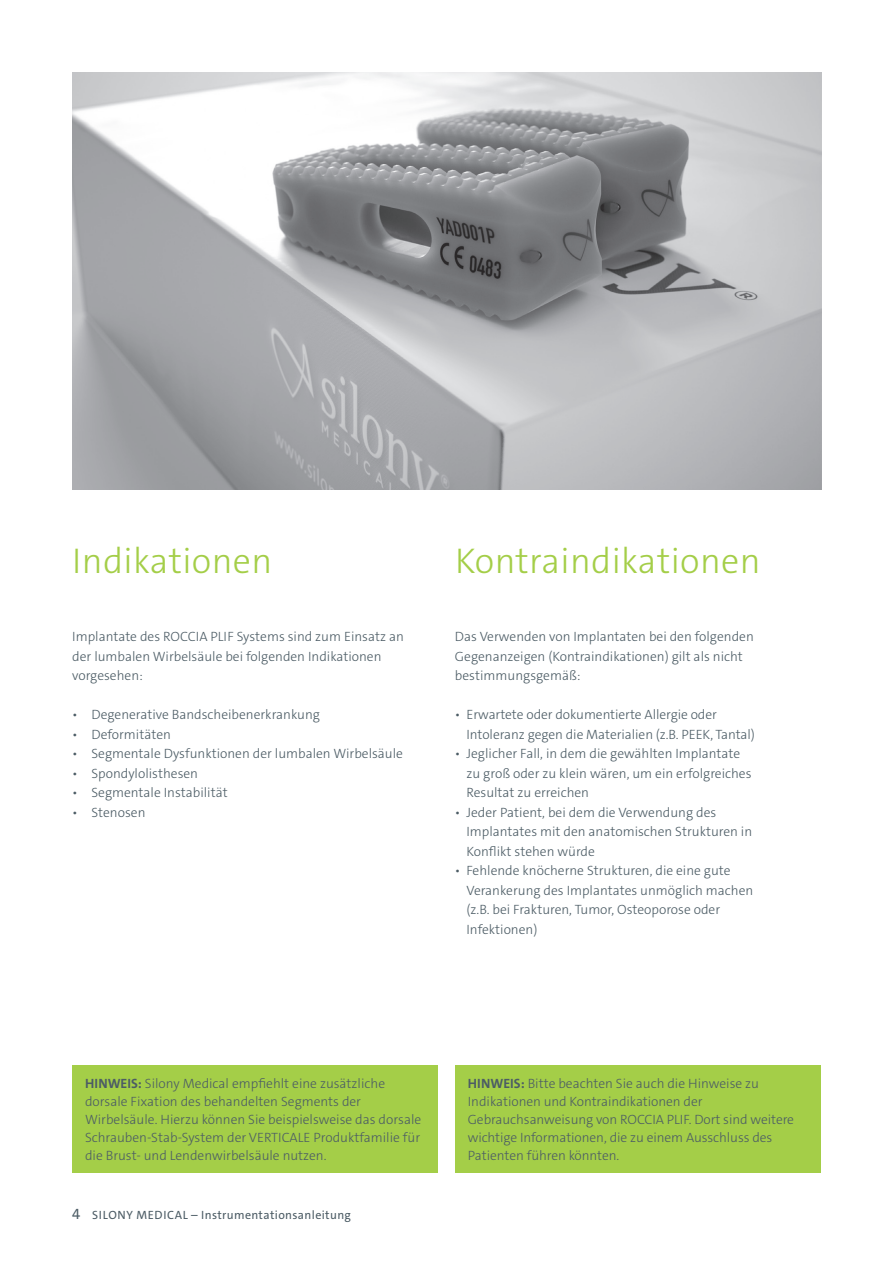
<style>
.page{position:relative;width:893px;height:1263px;background:#fff}
.page>*{position:absolute;margin:0;border:0;box-sizing:border-box;transform-origin:0 0}
.t1{font:300 36px "The Sans C4 s";letter-spacing:.01em;color:#a4ce48}
.t2{font:300 13.5px/19.5px "The Sans C4 s";color:#4c5c65}
.t3{font:12px "The Sans C4 s";letter-spacing:.03em;color:#4c5c65}
.s1{font-weight:700}
.s2{font-size:15px}
</style>
<div class="page">
<div style="left:455px;top:1065px;width:365px;height:108px;background:#a4ce48"></div>
<div style="left:72px;top:1065px;width:366px;height:108px;background:#a4ce48"></div>
<img style="left:72px;top:73px;width:749px;height:417px">
<h1 class="t1" style="left:72px;top:538px;width:201px">Indikationen</h1>
<h1 class="t1" style="left:455px;top:538px;width:307px">Kontraindikationen</h1>
<p class="t2" style="left:72px;top:627px;width:333px">Implantate des ROCCIA PLIF Systems sind zum Einsatz an der lumbalen Wirbelsäule bei folgenden Indikationen vorgesehen:</p>
<p class="t2" style="left:72px;top:705px;width:249px">• Degenerative Bandscheibenerkrankung</p>
<p class="t2" style="left:72px;top:725px;width:100px">• Deformitäten</p>
<p class="t2" style="left:72px;top:744px;width:332px">• Segmentale Dysfunktionen der lumbalen Wirbelsäule</p>
<p class="t2" style="left:72px;top:764px;width:127px">• Spondylolisthesen</p>
<p class="t2" style="left:72px;top:783px;width:157px">• Segmentale Instabilität</p>
<p class="t2" style="left:72px;top:803px;width:75px">• Stenosen</p>
<p class="t2" style="left:455px;top:627px;width:300px">Das Verwenden von Implantaten bei den folgenden<br>Gegenanzeigen (Kontraindikationen) gilt als nicht bestimmungsgemäß:</p>
<p class="t2" style="left:466px;top:705px;width:290px;text-indent:-12px">• Erwartete oder dokumentierte Allergie oder<br>Intoleranz gegen die Materialien (z.B. PEEK, Tantal)</p>
<p class="t2" style="left:466px;top:744px;width:286px;text-indent:-12px">• Jeglicher Fall, in dem die gewählten Implantate zu groß oder zu klein wären, um ein erfolgreiches<br>Resultat zu erreichen</p>
<p class="t2" style="left:466px;top:803px;width:287px;text-indent:-12px">• Jeder Patient, bei dem die Verwendung des<br>Implantates mit den anatomischen Strukturen in<br>Konflikt stehen würde</p>
<p class="t2" style="left:466px;top:861px;width:288px;text-indent:-12px">• Fehlende knöcherne Strukturen, die eine gute Verankerung des Implantates unmöglich machen (z.B. bei Frakturen, Tumor, Osteoporose oder Infektionen)</p>
<p class="t2" style="left:85px;top:1074px;width:338px;line-height:18px"><span class="s1">HINWEIS:</span> Silony Medical empfiehlt eine zusätzliche dorsale Fixation des behandelten Segments der Wirbelsäule. Hierzu können Sie beispielsweise das dorsale Schrauben-Stab-System der VERTICALE Produktfamilie für die Brust- und Lendenwirbelsäule nutzen.</p>
<p class="t3" style="left:72px;top:1207px;width:280px"><span class="s2">4</span> SILONY MEDICAL – Instrumentationsanleitung</p>
<p class="t2" style="left:468px;top:1074px;width:328px;line-height:18px"><span class="s1">HINWEIS:</span> Bitte beachten Sie auch die Hinweise zu Indikationen und Kontraindikationen der Gebrauchsanweisung von ROCCIA PLIF. Dort sind weitere wichtige Informationen, die zu einem Ausschluss des Patienten führen könnten.</p>
</div>
